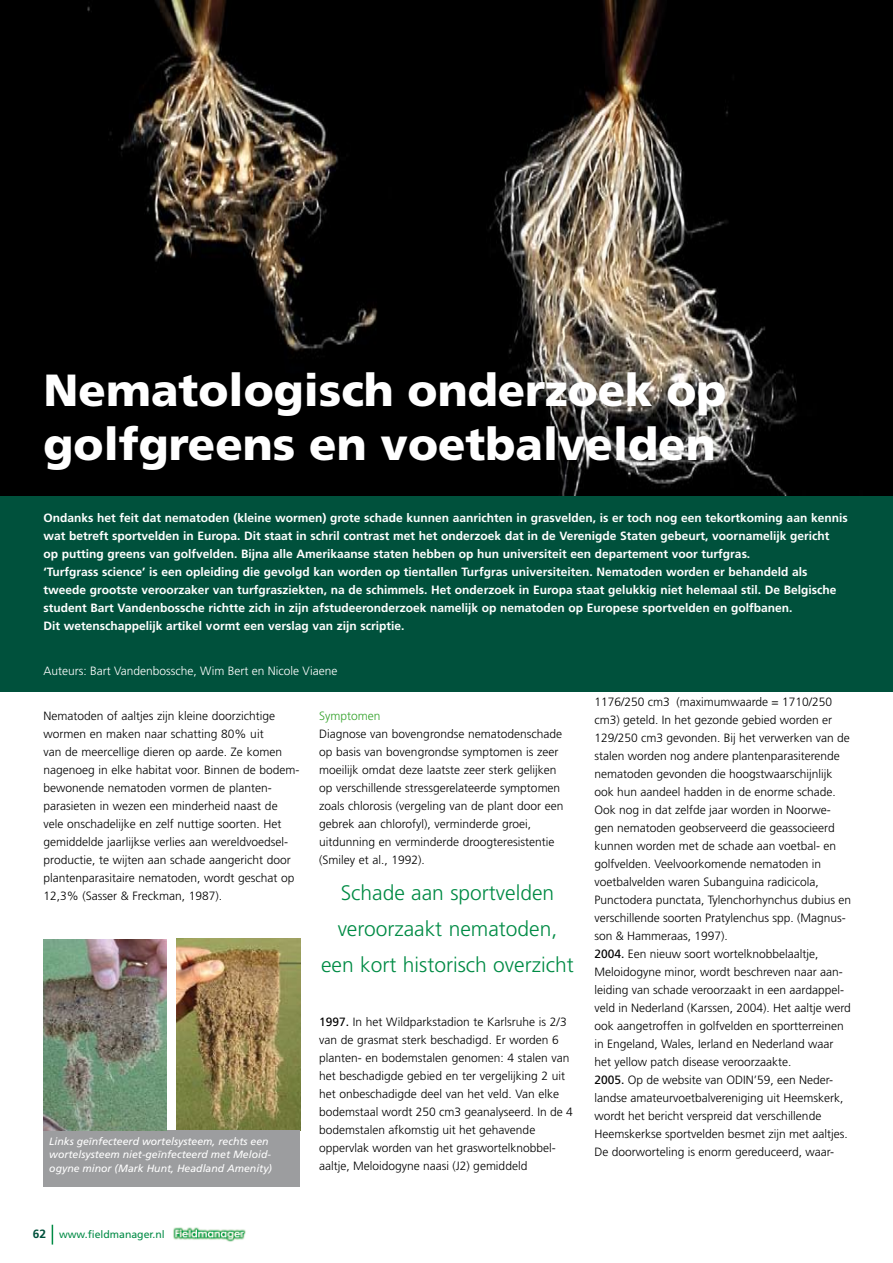
<style>
.page{position:relative;width:893px;height:1263px;background:#fff}
.page>*{position:absolute;margin:0;border:0;box-sizing:border-box;transform-origin:0 0}
.t1{font:900 45px/54px "Frutiger";color:#fff}
.t2{font:300 21px/36px "Frutiger";color:#008b45;text-align:center}
.t3{font:300 12px/18px "Frutiger";color:#000}
.t4{font:700 12px/18px "Frutiger";color:#fff}
.t5{font:300 12px "Frutiger";color:#fff}
.t6{font:300 12px "Frutiger";color:#35a32c}
.t7{font:italic 10.5px/12.6px "Frutiger";color:#fff}
.t8{font:10.5px "Frutiger";color:#008b45}
.s1{font-weight:400}
.s2{font-weight:700;font-size:12px;color:#00513c}
</style>
<div class="page">
<svg style="left:52px;top:1225px;width:1px;height:19px"></svg>
<img style="left:173px;top:1227px;width:73px;height:15px">
<div style="left:0;top:479px;width:893px;height:212px;background:#00513c"></div>
<img style="left:0;top:0;width:893px;height:496px">
<img style="left:177px;top:939px;width:123px;height:191px">
<div style="left:44px;top:1130px;width:256px;height:56px;background:#9c9d9f"></div>
<img style="left:44px;top:939px;width:123px;height:191px">
<h1 class="t1" style="left:44px;top:363px;width:685px">Nematologisch onderzoek op golfgreens en voetbalvelden</h1>
<p class="t4" style="left:44px;top:509px;width:806px">Ondanks het feit dat nematoden (kleine wormen) grote schade kunnen aanrichten in grasvelden, is er toch nog een tekortkoming aan kennis wat betreft sportvelden in Europa. Dit staat in schril contrast met het onderzoek dat in de Verenigde Staten gebeurt, voornamelijk gericht<br>op putting greens van golfvelden. Bijna alle Amerikaanse staten hebben op hun universiteit een departement voor turfgras.<br>‘Turfgrass science’ is een opleiding die gevolgd kan worden op tientallen Turfgras universiteiten. Nematoden worden er behandeld als tweede grootste veroorzaker van turfgrasziekten, na de schimmels. Het onderzoek in Europa staat gelukkig niet helemaal stil. De Belgische student Bart Vandenbossche richtte zich in zijn afstudeeronderzoek namelijk op nematoden op Europese sportvelden en golfbanen.<br>Dit wetenschappelijk artikel vormt een verslag van zijn scriptie.</p>
<p class="t5" style="left:44px;top:664px;width:295px">Auteurs: Bart Vandenbossche, Wim Bert en Nicole Viaene</p>
<p class="t6" style="left:319px;top:709px;width:63px">Symptomen</p>
<p class="t3" style="left:319px;top:725px;width:246px">Diagnose van bovengrondse nematodenschade op basis van bovengrondse symptomen is zeer moeilijk omdat deze laatste zeer sterk gelijken op verschillende stressgerelateerde symptomen zoals chlorosis (vergeling van de plant door een gebrek aan chlorofyl), verminderde groei, uitdunning en verminderde droogteresistentie (Smiley et al., 1992).</p>
<p class="t3" style="left:594px;top:692px;width:258px">1176/250 cm3 (maximumwaarde = 1710/250 cm3) geteld. In het gezonde gebied worden er 129/250 cm3 gevonden. Bij het verwerken van de stalen worden nog andere plantenparasiterende nematoden gevonden die hoogstwaarschijnlijk ook hun aandeel hadden in de enorme schade.<br>Ook nog in dat zelfde jaar worden in Noorwe&shy;gen nematoden geobserveerd die geassocieerd kunnen worden met de schade aan voetbal- en golfvelden. Veelvoorkomende nematoden in voetbalvelden waren Subanguina radicicola, Punctodera punctata, Tylenchorhynchus dubius en verschillende soorten Pratylenchus spp. (Magnus&shy;son &amp; Hammeraas, 1997).<br><span class="s1">2004.</span> Een nieuw soort wortelknobbelaaltje, Meloidogyne minor, wordt beschreven naar aan&shy;leiding van schade veroorzaakt in een aardappel&shy;veld in Nederland (Karssen, 2004). Het aaltje werd ook aangetroffen in golfvelden en sportterreinen in Engeland, Wales, Ierland en Nederland waar het yellow patch disease veroorzaakte.<br><span class="s1">2005.</span> Op de website van ODIN’59, een Neder&shy;landse amateurvoetbalvereniging uit Heemskerk, wordt het bericht verspreid dat verschillende Heemskerkse sportvelden besmet zijn met aaltjes.<br>De doorworteling is enorm gereduceerd, waar-</p>
<p class="t3" style="left:44px;top:707px;width:257px">Nematoden of aaltjes zijn kleine doorzichtige wormen en maken naar schatting 80% uit<br>van de meercellige dieren op aarde. Ze komen nagenoeg in elke habitat voor. Binnen de bodem&shy;bewonende nematoden vormen de planten&shy;parasieten in wezen een minderheid naast de vele onschadelijke en zelf nuttige soorten. Het gemiddelde jaarlijkse verlies aan wereldvoedsel&shy;productie, te wijten aan schade aangericht door plantenparasitaire nematoden, wordt geschat op 12,3% (Sasser &amp; Freckman, 1987).</p>
<h2 class="t2" style="left:321px;top:875px;width:254px">Schade aan sportvelden veroorzaakt nematoden, een kort historisch overzicht</h2>
<p class="t3" style="left:319px;top:1013px;width:255px"><span class="s1">1997.</span> In het Wildparkstadion te Karlsruhe is 2/3 van de grasmat sterk beschadigd. Er worden 6 planten- en bodemstalen genomen: 4 stalen van het beschadigde gebied en ter vergelijking 2 uit het onbeschadigde deel van het veld. Van elke bodemstaal wordt 250 cm3 geanalyseerd. In de 4 bodemstalen afkomstig uit het gehavende oppervlak worden van het graswortelknobbel&shy;aaltje, Meloidogyne naasi (J2) gemiddeld</p>
<p class="t7" style="left:49px;top:1135px;width:223px">Links geïnfecteerd wortelsysteem, rechts een wortelsysteem niet-geïnfecteerd met Meloid-</p>
<p class="t7" style="left:49px;top:1162px;width:224px">ogyne minor (Mark Hunt, Headland Amenity)</p>
<p class="t8" style="left:33px;top:1228px;width:133px"><span class="s2">62</span> www.fieldmanager.nl</p>
</div>
